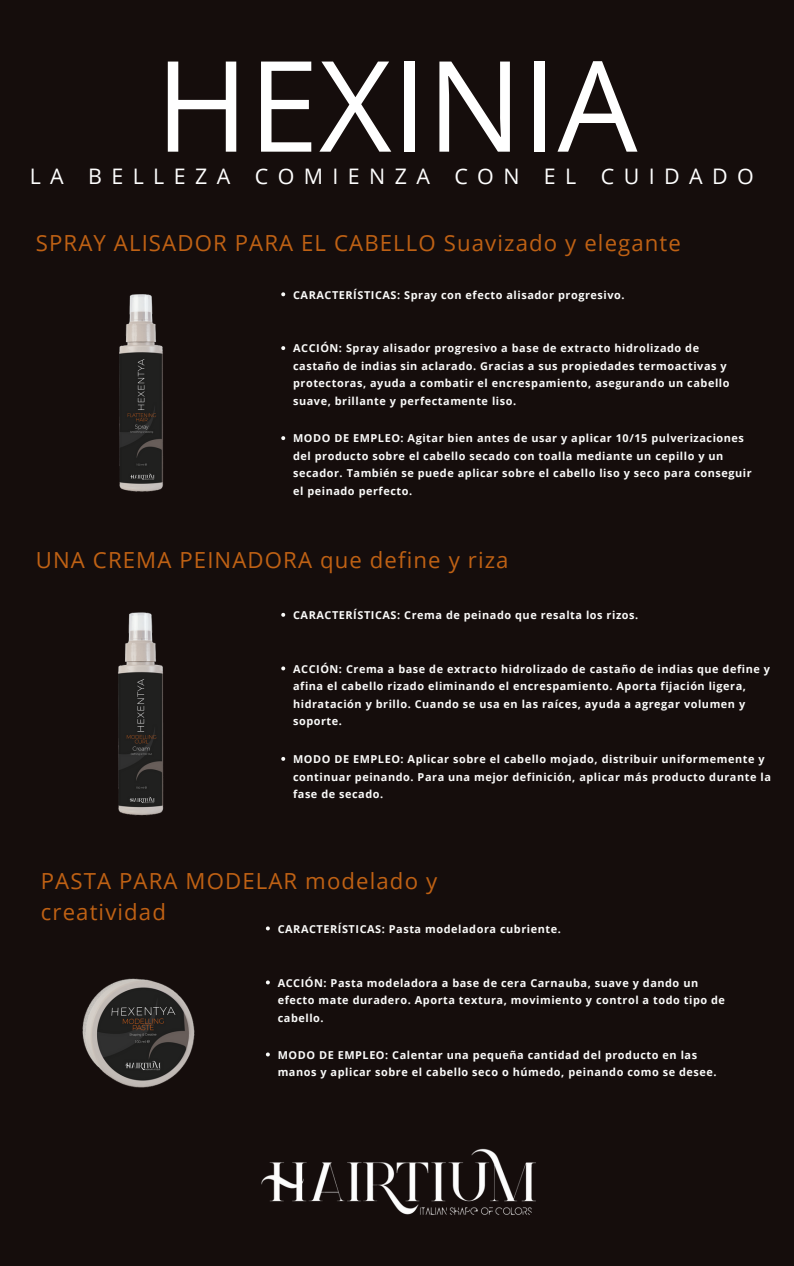
<style>
.page{position:relative;width:794px;height:1266px;background:#fff}
.page>*{position:absolute;margin:0;border:0;box-sizing:border-box;transform-origin:0 0}
.t1{font:126.23px "Open Sans";color:#fff}
.t2{font:22.2px/30.9px "Open Sans";letter-spacing:.05em;color:#bf6114}
.t3{font:21.38px "Open Sans";letter-spacing:.44em;color:#fff}
.t4{font:700 10.88px/17.4px "Open Sans";letter-spacing:.05em;color:#fafaf9}
</style>
<div class="page">
<div style="left:0;top:0;width:793px;height:1266px;background:#150d0c"></div>
<img style="left:261px;top:1148px;width:275px;height:67px">
<img style="left:118px;top:612px;width:46px;height:204px">
<img style="left:119px;top:294px;width:44px;height:198px">
<img style="left:82px;top:978px;width:113px;height:110px">
<svg style="left:266px;top:926px;width:4px;height:4px"></svg>
<svg style="left:281px;top:613px;width:4px;height:4px"></svg>
<svg style="left:266px;top:1052px;width:4px;height:4px"></svg>
<svg style="left:266px;top:980px;width:4px;height:4px"></svg>
<svg style="left:281px;top:346px;width:4px;height:4px"></svg>
<svg style="left:281px;top:436px;width:4px;height:4px"></svg>
<svg style="left:281px;top:666px;width:4px;height:4px"></svg>
<svg style="left:281px;top:757px;width:4px;height:4px"></svg>
<svg style="left:281px;top:292px;width:4px;height:4px"></svg>
<p class="t1" style="left:155px;top:17px;width:483px">HEXINIA</p>
<p class="t3" style="left:254px;top:161px;width:177px">COMIENZ A</p>
<p class="t3" style="left:454px;top:161px;width:67px">CON</p>
<p class="t3" style="left:543px;top:161px;width:211px">EL CUIDADO</p>
<p class="t3" style="left:30px;top:161px;width:202px">LA BELLEZA</p>
<h2 class="t2" style="left:36px;top:227px;width:646px">SPRAY ALISADOR PARA EL CABELLO Suavizado y elegante</h2>
<p class="t4" style="left:293px;top:286px;width:333px">CARACTERÍSTICAS: Spray con efecto alisador progresivo.</p>
<p class="t4" style="left:293px;top:339px;width:437px">ACCIÓN: Spray alisador progresivo a base de extracto hidrolizado de castaño de indias sin aclarado. Gracias a sus propiedades termoactivas y protectoras, ayuda a combatir el encrespamiento, asegurando un cabello suave, brillante y perfectamente liso.</p>
<p class="t4" style="left:293px;top:429px;width:460px">MODO DE EMPLEO: Agitar bien antes de usar y aplicar 10/15 pulverizaciones del producto sobre el cabello secado con toalla mediante un cepillo y un secador. También se puede aplicar sobre el cabello liso y seco para conseguir el peinado perfecto.</p>
<p class="t2" style="left:36px;top:544px;width:474px">UNA CREMA PEINADORA que define y riza</p>
<h2 class="t4" style="left:293px;top:606px;width:346px">CARACTERÍSTICAS: Crema de peinado que resalta los rizos.</h2>
<h2 class="t4" style="left:293px;top:660px;width:478px">ACCIÓN: Crema a base de extracto hidrolizado de castaño de indias que define y afina el cabello rizado eliminando el encrespamiento. Aporta fijación ligera, hidratación y brillo. Cuando se usa en las raíces, ayuda a agregar volumen y soporte.</h2>
<p class="t4" style="left:293px;top:750px;width:479px">MODO DE EMPLEO: Aplicar sobre el cabello mojado, distribuir uniformemente y continuar peinando. Para una mejor definición, aplicar más producto durante la fase de secado.</p>
<p class="t2" style="left:41px;top:864px;width:397px">PASTA PARA MODELAR modelado y creatividad</p>
<h1 class="t4" style="left:277px;top:919px;width:284px">CARACTERÍSTICAS: Pasta modeladora cubriente.</h1>
<p class="t4" style="left:277px;top:973px;width:448px">ACCIÓN: Pasta modeladora a base de cera Carnauba, suave y dando un efecto mate duradero. Aporta textura, movimiento y control a todo tipo de cabello.</p>
<p class="t4" style="left:277px;top:1045px;width:440px">MODO DE EMPLEO: Calentar una pequeña cantidad del producto en las manos y aplicar sobre el cabello seco o húmedo, peinando como se desee.</p>
</div>
